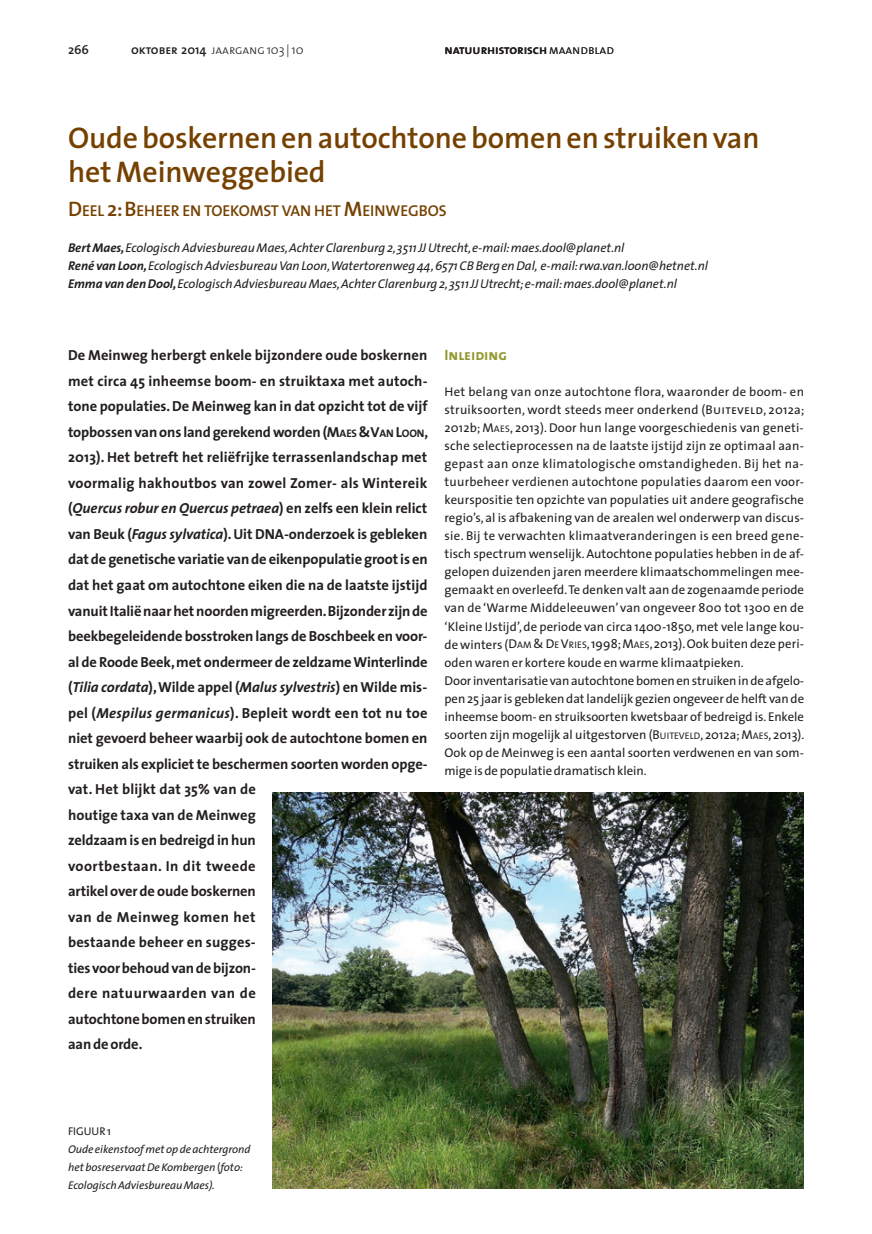
<style>
.page{position:relative;width:872px;height:1234px;background:#fff}
.page>*{position:absolute;margin:0;border:0;box-sizing:border-box;transform-origin:0 0}
.t1{font:600 30px/34.5px "The Sans";letter-spacing:-.005em;color:#754100}
.t2{font:15.75px "The Sans Semi Bold Caps";letter-spacing:-.005em;color:#754100}
.t3{font:15px "The Sans Bold Caps";letter-spacing:-.005em;color:#91992f}
.t4{font:700 14.55px/25.5px "The Sans";letter-spacing:-.005em;color:#231f20}
.t5{font:12.75px/18px "The Sans";letter-spacing:.01em;color:#231f20}
.t6{font:italic 12.75px/18px "The Sans";letter-spacing:-.005em;color:#231f20}
.t7{font:12.75px "The Sans Light Caps";letter-spacing:-.005em;color:#231f20}
.t8{font:12.75px "The Sans Semi Bold Caps";letter-spacing:-.005em;color:#231f20}
.t9{font:600 12.75px "The Sans";color:#231f20}
.t10{font:italic 11.25px/18px "The Sans";letter-spacing:-.005em;color:#231f20}
.t11{font:11.25px "The Sans";letter-spacing:-.005em;color:#231f20}
.s1{font-family:"The Sans Semi Bold Caps"}
.s2{font-family:"The Sans";font-weight:600}
.s3{font-family:"The Sans";font-weight:300}
.s4{font-family:"The Sans Light Caps"}
.s5{font-size:21px}
.s6{font-family:"The Sans";font-weight:600;font-size:21px}
.s7{font-weight:700}
.s8{font-style:inherit}
.s9{font-size:10.95px}
.s10{font-style:italic}
.s11{font-family:"The Sans Caps"}
.s12{font-size:9.6px}
.s13{font-style:normal}
</style>
<div class="page">
<img style="left:272px;top:792px;width:532px;height:396px">
<p class="t9" style="left:68px;top:39px;width:22px">266</p>
<p class="t7" style="left:131px;top:39px;width:174px"><span class="s1">oktober</span> <span class="s2">2014</span> jaargang <span class="s3">103 | 10</span></p>
<p class="t8" style="left:444px;top:39px;width:171px">natuurhistorisch<span class="s4">maandblad</span></p>
<h1 class="t1" style="left:68px;top:120px;width:693px">Oude boskernen en autochtone bomen en struiken van het Meinweggebied</h1>
<p class="t2" style="left:68px;top:198px;width:380px"><span class="s5">D</span>EEL <span class="s6">2</span><span class="s5">: B</span>EHEER EN TOEKOMST VAN HET <span class="s5">M</span>EINWEGBOS</p>
<p class="t6" style="left:68px;top:238px;width:641px"><span class="s7">Bert Maes,</span> Ecologisch Adviesbureau Maes, Achter Clarenburg 2, 3511 JJ Utrecht, e-mail: maes.dool@planet.nl<br><span class="s7">René van Loon,</span> Ecologisch Adviesbureau Van Loon, Watertorenweg 44, 6571 CB Berg en Dal, e-mail: rwa.van.loon@hetnet.nl<br><span class="s7">Emma van den Dool,</span> Ecologisch Adviesbureau Maes, Achter Clarenburg 2, 3511 JJ Utrecht; e-mail: maes.dool@planet.nl</p>
<p class="t4" style="left:68px;top:342px;width:361px">De Meinweg herbergt enkele bijzondere oude boskernen met circa 45 inheemse boom- en struiktaxa met autoch&shy;tone populaties. De Meinweg kan in dat opzicht tot de vijf topbossen van ons land gerekend worden (<span class="s8">M</span><span class="s9">AES</span> <span class="s8">&amp;V</span><span class="s9">AN</span> <span class="s8">L</span><span class="s9">OON</span>, 2013). Het betreft het reliëfrijke terrassenlandschap met voormalig hakhoutbos van zowel Zomer- als Wintereik (<span class="s10">Quercus robur en Quercus petraea</span>) en zelfs een klein relict van Beuk (<span class="s10">Fagus sylvatica</span>). Uit DNA-onderzoek is gebleken dat de genetische variatie van de eikenpopulatie groot is en dat het gaat om autochtone eiken die na de laatste ijstijd vanuit Italië naar het noorden migreerden. Bijzonder zijn de beekbegeleidende bosstroken langs de Boschbeek en voor&shy;al de Roode Beek, met ondermeer de zeldzame Winterlinde (<span class="s10">Tilia cordata</span>), Wilde appel (<span class="s10">Malus sylvestris</span>) en Wilde mis&shy;pel (<span class="s10">Mespilus germanicus</span>). Bepleit wordt een tot nu toe niet gevoerd beheer waarbij ook de autochtone bomen en struiken als expliciet te beschermen soorten worden opge&shy;vat. Het blijkt dat 35% van de<br>houtige taxa van de Meinweg<br>zeldzaam is en bedreigd in hun<br>voortbestaan. In dit tweede<br>artikel over de oude boskernen<br>van de Meinweg komen het<br>bestaande beheer en sugges-<br>ties voor behoud van de bijzon-<br>dere natuurwaarden van de<br>autochtone bomen en struiken<br>aan de orde.</p>
<p class="t3" style="left:444px;top:342px;width:64px">Inleiding</p>
<p class="t5" style="left:444px;top:382px;width:361px">Het belang van onze autochtone flora, waaronder de boom- en struiksoorten, wordt steeds meer onderkend (<span class="s11">Buiteveld</span>, 2012a; 2012b; <span class="s8">M</span><span class="s12">AES</span>, 2013). Door hun lange voorgeschiedenis van geneti&shy;sche selectieprocessen na de laatste ijstijd zijn ze optimaal aan&shy;gepast aan onze klimatologische omstandigheden. Bij het na&shy;tuurbeheer verdienen autochtone populaties daarom een voor&shy;keurspositie ten opzichte van populaties uit andere geografische regio’s, al is afbakening van de arealen wel onderwerp van discus&shy;sie. Bij te verwachten klimaatveranderingen is een breed gene&shy;tisch spectrum wenselijk. Autochtone populaties hebben in de af&shy;gelopen duizenden jaren meerdere klimaatschommelingen mee&shy;gemaakt en overleefd. Te denken valt aan de zogenaamde periode van de ‘Warme Middeleeuwen’ van ongeveer 800 tot 1300 en de ‘Kleine IJstijd’, de periode van circa 1400-1850, met vele lange kou&shy;de winters (<span class="s8">D</span><span class="s12">AM</span> <span class="s8">&amp; D</span> <span class="s12">E</span> <span class="s8">V</span><span class="s12">RIES</span><span class="s8">, 1998; M</span><span class="s12">AES</span><span class="s8">, 2013</span>). Ook buiten deze peri&shy;oden waren er kortere koude en warme klimaatpieken.<br>Door inventarisatie van autochtone bomen en struiken in de afgelo&shy;pen 25 jaar is gebleken dat landelijk gezien ongeveer de helft van de inheemse boom- en struiksoorten kwetsbaar of bedreigd is. Enkele soorten zijn mogelijk al uitgestorven (<span class="s8">B</span> <span class="s12">UITEVELD</span><span class="s8">,</span> 2012a; <span class="s8">M</span><span class="s12">AES</span>, 2013).<br>Ook op de Meinweg is een aantal soorten verdwenen en van som&shy;mige is de populatie dramatisch klein.</p>
<p class="t11" style="left:68px;top:1121px;width:44px">FIGUUR 1</p>
<p class="t10" style="left:68px;top:1139px;width:184px">Oude eikenstoof met op de achtergrond het bosreservaat De Kombergen <span class="s13">(</span>foto:<br>Ecologisch Adviesbureau Maes).</p>
</div>
